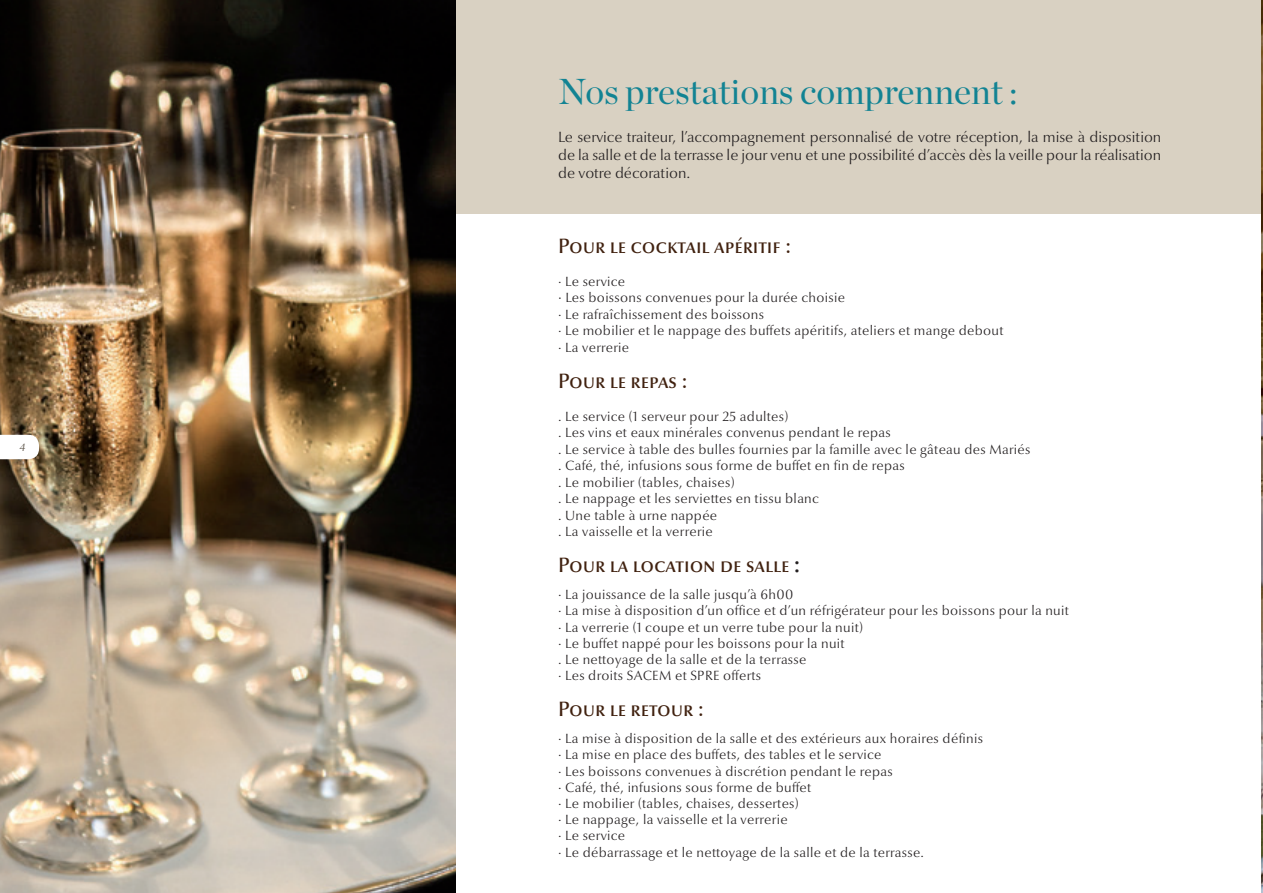
<style>
.page{position:relative;width:1263px;height:893px;background:#fff}
.page>*{position:absolute;margin:0;border:0;box-sizing:border-box;transform-origin:0 0}
.t1{font:36px "Chronicle Display";color:#128393}
.t2{font:500 21px "Optima Nova LT Pro";color:#40210f}
.t3{font:300 15px/18px "Optima Nova LT Pro";color:#231f20;text-align:justify}
.t4{font:300 13.5px/16.2px "Optima Nova LT Pro";letter-spacing:.025em;color:#231f20}
.t5{font:italic 10.65px "Optima Nova LT Pro";color:#686056}
.s1{font-family:"Chronicle Display";font-weight:400;font-size:27px;color:#231f20}
</style>
<div class="page">
<div style="left:455px;top:0;width:808px;height:214px;background:#d9d1c2"></div>
<img style="left:1262px;top:0;width:1px;height:893px">
<img style="left:0;top:0;width:455px;height:893px">
<svg style="left:0;top:435px;width:39px;height:24px"></svg>
<p class="t5" style="left:19px;top:441px;width:9px">4</p>
<h1 class="t1" style="left:558px;top:64px;width:461px">Nos prestations comprennent :</h1>
<p class="t3" style="left:558px;top:127px;width:605px">Le service traiteur, l’accompagnement personnalisé de votre réception, la mise à disposition de la salle et de la terrasse le jour venu et une possibilité d’accès dès la veille pour la réalisation de votre décoration.</p>
<h2 class="t2" style="left:558px;top:232px;width:235px">Pour le cocktail apéritif :</h2>
<p class="t4" style="left:558px;top:273px;width:447px">. Le service<br><sup>.</sup> Les boissons convenues pour la durée choisie<br>. Le rafraîchissement des boissons<br>. Le mobilier et le nappage des buffets apéritifs, ateliers et mange debout . La verrerie</p>
<h2 class="t2" style="left:558px;top:367px;width:131px">Pour le repas :</h2>
<p class="t4" style="left:558px;top:408px;width:474px">. Le service (1 serveur pour 25 adultes)<br>. Les vins et eaux minérales convenus pendant le repas<br>. Le service à table des bulles fournies par la famille avec le gâteau des Mariés . Café, thé, infusions sous forme de buffet en fin de repas<br>. Le mobilier (tables, chaises)<br>. Le nappage et les serviettes en tissu blanc<br>. Une table à urne nappée<br>. La vaisselle et la verrerie</p>
<h2 class="t2" style="left:558px;top:552px;width:243px">Pour la location de salle <span class="s1">:</span></h2>
<p class="t4" style="left:558px;top:586px;width:512px">. La jouissance de la salle jusqu’à 6h00<br>. La mise à disposition d’un office et d’un réfrigérateur pour les boissons pour la nuit . La verrerie (1 coupe et un verre tube pour la nuit)<br>. Le buffet nappé pour les boissons pour la nuit<br>. Le nettoyage de la salle et de la terrasse<br>. Les droits SACEM et SPRE offerts</p>
<h2 class="t2" style="left:558px;top:696px;width:148px">Pour le retour :</h2>
<p class="t4" style="left:558px;top:730px;width:426px">. La mise à disposition de la salle et des extérieurs aux horaires définis . La mise en place des buffets, des tables et le service<br>. Les boissons convenues à discrétion pendant le repas<br>. Café, thé, infusions sous forme de buffet<br>. Le mobilier (tables, chaises, dessertes)<br>. Le nappage, la vaisselle et la verrerie<br>. Le service<br>. Le débarrassage et le nettoyage de la salle et de la terrasse.</p>
</div>
